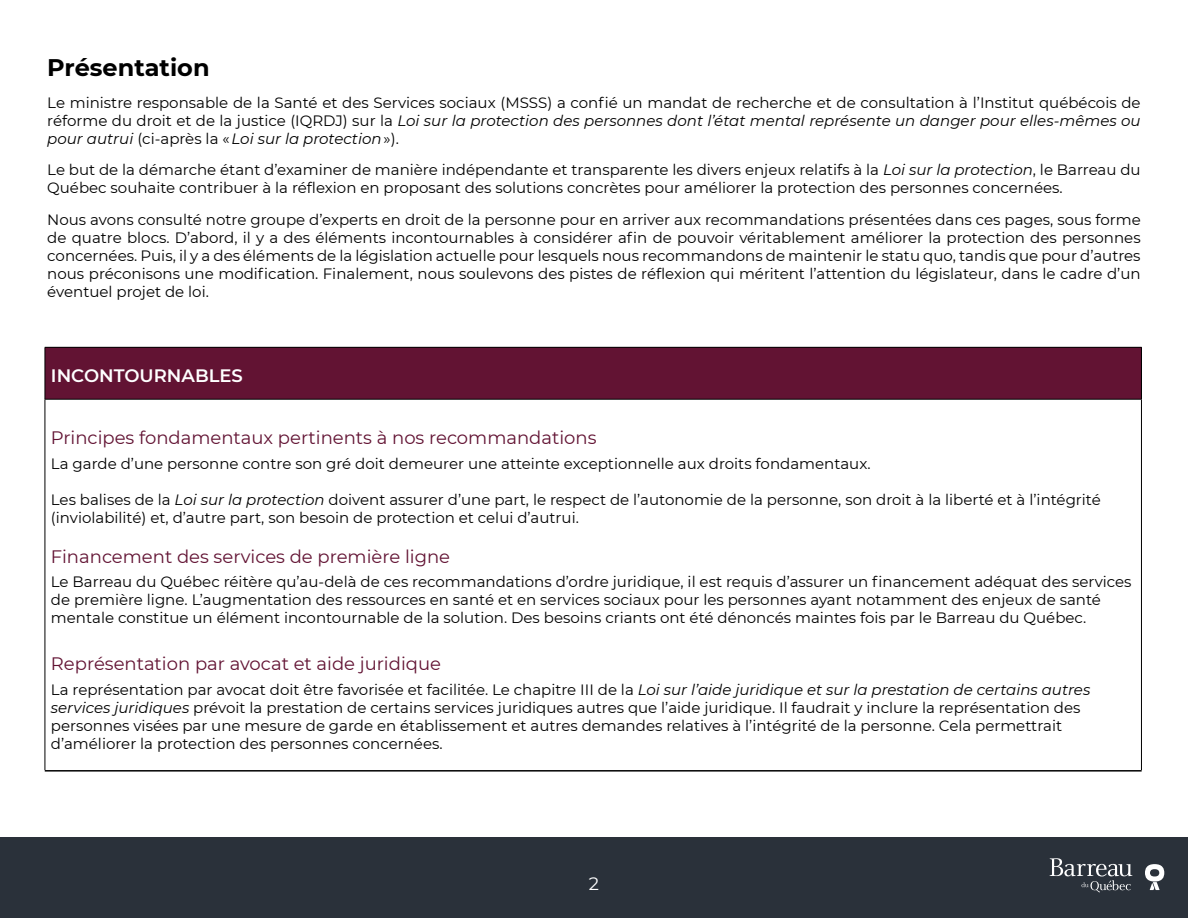
<style>
.page{position:relative;width:1188px;height:918px;background:#fff}
.page>*{position:absolute;margin:0;border:0;box-sizing:border-box;transform-origin:0 0}
.texte_courant{font:700 24px "Montserrat";color:#000}
.texte_courant-2{font:18px "Montserrat";color:#621333}
.texte_courant-3{font:600 18px "Montserrat";color:#fff}
.t1{font:18px "Montserrat";color:#fff}
.texte_courant-4{font:15px/18px "Montserrat";color:#000}
.s1{font-style:italic}
</style>
<div class="page">
<div style="left:0;top:837px;width:1188px;height:81px;background:#2a313a"></div>
<svg style="left:1050px;top:858px;width:82px;height:35px"></svg>
<svg style="left:1145px;top:864px;width:19px;height:26px"></svg>
<div style="left:45px;top:347px;width:1096px;height:52px;background:#621333"></div>
<hr style="left:45px;top:770px;width:1097px;height:2px;background:#000">
<hr style="left:45px;top:347px;width:1097px;height:1px;background:#000">
<hr style="left:45px;top:348px;width:1px;height:51px;background:#000">
<hr style="left:1141px;top:348px;width:1px;height:51px;background:#000">
<hr style="left:45px;top:399px;width:1097px;height:1px;background:#000">
<hr style="left:45px;top:399px;width:1px;height:371px;background:#000">
<hr style="left:1141px;top:399px;width:1px;height:371px;background:#000">
<p class="texte_courant" style="left:47px;top:51px;width:164px">Présentation</p>
<p class="texte_courant-4" style="left:47px;top:93px;width:1095px;text-align:justify">Le ministre responsable de la Santé et des Services sociaux (MSSS) a confié un mandat de recherche et de consultation à l’Institut québécois de réforme du droit et de la justice (IQRDJ) sur la <span class="s1">Loi sur la protection des personnes dont l’état mental représente un danger pour elles-mêmes ou pour autrui</span> (ci-après la « <span class="s1">Loi sur la protection</span> »).</p>
<p class="texte_courant-4" style="left:47px;top:161px;width:1095px">Le but de la démarche étant d’examiner de manière indépendante et transparente les divers enjeux relatifs à la <span class="s1">Loi sur la protection</span>, le Barreau du<br>Québec souhaite contribuer à la réflexion en proposant des solutions concrètes pour améliorer la protection des personnes concernées.</p>
<p class="texte_courant-4" style="left:47px;top:210px;width:1095px;text-align:justify">Nous avons consulté notre groupe d’experts en droit de la personne pour en arriver aux recommandations présentées dans ces pages, sous forme de quatre blocs. D’abord, il y a des éléments incontournables à considérer afin de pouvoir véritablement améliorer la protection des personnes concernées. Puis, il y a des éléments de la législation actuelle pour lesquels nous recommandons de maintenir le statu quo, tandis que pour d’autres nous préconisons une modification. Finalement, nous soulevons des pistes de réflexion qui méritent l’attention du législateur, dans le cadre d’un éventuel projet de loi.</p>
<p class="texte_courant-3" style="left:51px;top:363px;width:193px">INCONTOURNABLES</p>
<p class="texte_courant-2" style="left:51px;top:426px;width:547px">Principes fondamentaux pertinents à nos recommandations</p>
<p class="texte_courant-4" style="left:51px;top:454px;width:821px">La garde d’une personne contre son gré doit demeurer une atteinte exceptionnelle aux droits fondamentaux.</p>
<p class="texte_courant-4" style="left:51px;top:490px;width:1051px">Les balises de la <span class="s1">Loi sur la protection</span> doivent assurer d’une part, le respect de l’autonomie de la personne, son droit à la liberté et à l’intégrité (inviolabilité) et, d’autre part, son besoin de protection et celui d’autrui.</p>
<p class="texte_courant-2" style="left:51px;top:544px;width:401px">Financement des services de première ligne</p>
<p class="texte_courant-4" style="left:51px;top:573px;width:1082px">Le Barreau du Québec réitère qu’au-delà de ces recommandations d’ordre juridique, il est requis d’assurer un financement adéquat des services de première ligne. L’augmentation des ressources en santé et en services sociaux pour les personnes ayant notamment des enjeux de santé mentale constitue un élément incontournable de la solution. Des besoins criants ont été dénoncés maintes fois par le Barreau du Québec.</p>
<p class="texte_courant-2" style="left:51px;top:651px;width:392px">Représentation par avocat et aide juridique</p>
<p class="texte_courant-4" style="left:51px;top:680px;width:1041px">La représentation par avocat doit être favorisée et facilitée. Le chapitre III de la <span class="s1">Loi sur l’aide juridique et sur la prestation de certains autres services juridiques</span> prévoit la prestation de certains services juridiques autres que l’aide juridique. Il faudrait y inclure la représentation des personnes visées par une mesure de garde en établissement et autres demandes relatives à l’intégrité de la personne. Cela permettrait d’améliorer la protection des personnes concernées.</p>
<p class="t1" style="left:589px;top:871px;width:12px">2</p>
</div>
